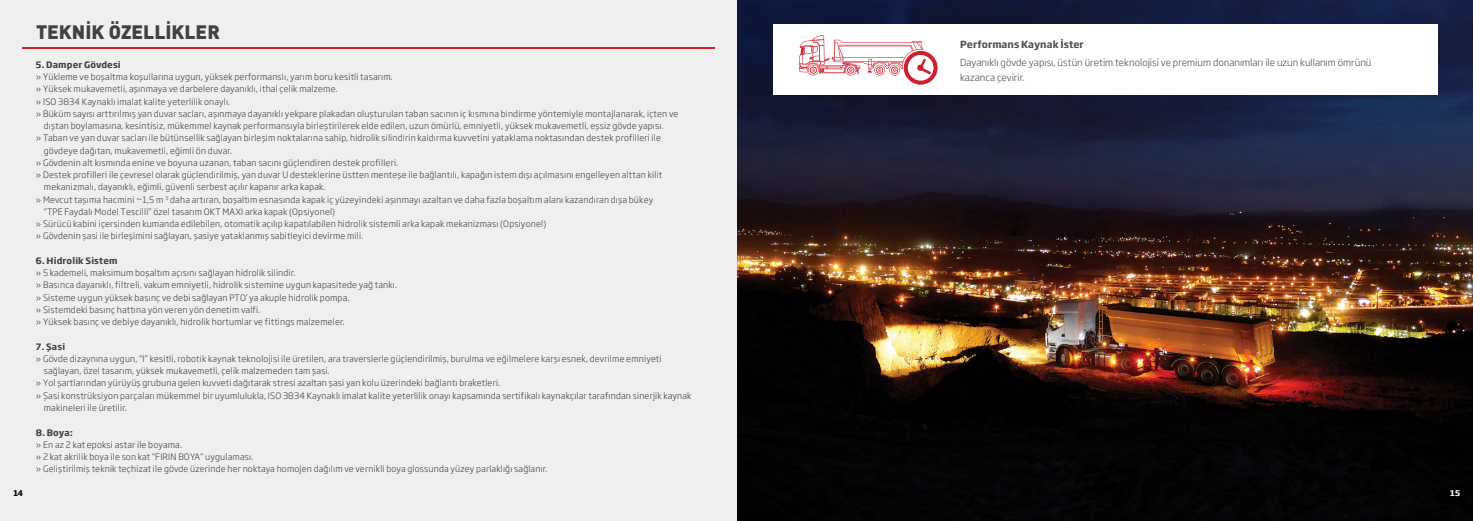
<style>
.page{position:relative;width:1473px;height:521px;background:#fff}
.page>*{position:absolute;margin:0;border:0;box-sizing:border-box;transform-origin:0 0}
.t1{font:900 19.25px "DIN Pro";color:#414042}
.t2{font:300 9.62px/14.9px "Soho Gothic Pro";color:#4f4f51}
.t3{font:700 9.62px "Soho Gothic Pro";color:#4f4f51}
.t4{font:300 8.75px/12.2px "Soho Gothic Pro";letter-spacing:.02em;color:#414042}
.t5{font:700 8.75px "Soho Gothic Pro";letter-spacing:.02em;color:#414042}
.t6{font:700 7.88px "Soho Gothic Pro";color:#000}
.t7{font:700 7.88px "Soho Gothic Pro";color:#fff}
</style>
<div class="page">
<img style="left:737px;top:0;width:736px;height:521px">
<div style="left:0;top:0;width:737px;height:521px;background:#efeff0"></div>
<hr style="left:22px;top:48px;width:692px;height:1px;background:#d12027">
<div style="left:773px;top:25px;width:664px;height:70px;background:#fff"></div>
<svg style="left:799px;top:35px;width:138px;height:50px"></svg>
<h1 class="t1" style="left:36px;top:25px;width:185px">TEKNİK ÖZELLİKLER</h1>
<p class="t5" style="left:36px;top:61px;width:86px">5. Damper Gövdesi</p>
<p class="t4" style="left:36px;top:71px;width:358px">» Yükleme ve boşaltma koşullarına uygun, yüksek performanslı, yarım boru kesitli tasarım.</p>
<p class="t4" style="left:36px;top:84px;width:303px">» Yüksek mukavemetli, aşınmaya ve darbelere dayanıklı, ithal çelik malzeme.</p>
<p class="t4" style="left:36px;top:96px;width:196px">» ISO 3834 Kaynaklı imalat kalite yeterlilik onaylı.</p>
<p class="t4" style="left:36px;top:108px;width:644px">» Büküm sayısı arttırılmış yan duvar sacları, aşınmaya dayanıklı yekpare plakadan oluşturulan taban sacının iç kısmına bindirme yöntemiyle montajlanarak, içten ve</p>
<p class="t4" style="left:44px;top:120px;width:621px">dıştan boylamasına, kesintisiz, mükemmel kaynak performansıyla birleştirilerek elde edilen, uzun ömürlü, emniyetli, yüksek mukavemetli, eşsiz gövde yapısı.</p>
<p class="t4" style="left:36px;top:133px;width:626px">» Taban ve yan duvar sacları ile bütünsellik sağlayan birleşim noktalarına sahip, hidrolik silindirin kaldırma kuvvetini yataklama noktasından destek profilleri ile</p>
<p class="t4" style="left:44px;top:145px;width:190px">gövdeye dağıtan, mukavemetli, eğimli ön duvar.</p>
<p class="t4" style="left:36px;top:157px;width:364px">» Gövdenin alt kısmında enine ve boyuna uzanan, taban sacını güçlendiren destek profilleri.</p>
<p class="t4" style="left:36px;top:169px;width:628px">» Destek profilleri ile çevresel olarak güçlendirilmiş, yan duvar U desteklerine üstten menteşe ile bağlantılı, kapağın istem dışı açılmasını engelleyen alttan kilit</p>
<p class="t4" style="left:44px;top:182px;width:283px">mekanizmalı, dayanıklı, eğimli, güvenli serbest açılır kapanır arka kapak.</p>
<p class="t4" style="left:36px;top:194px;width:619px">» Mevcut taşıma hacmini ~1,5 m <sup>3</sup> daha artıran, boşaltım esnasında kapak iç yüzeyindeki aşınmayı azaltan ve daha fazla boşaltım alanı kazandıran dışa bükey</p>
<p class="t4" style="left:44px;top:206px;width:293px">“TPE Faydalı Model Tescilli” özel tasarım OKT MAXI arka kapak (Opsiyonel)</p>
<p class="t4" style="left:36px;top:218px;width:512px">» Sürücü kabini içersinden kumanda edilebilen, otomatik açılıp kapatılabilen hidrolik sistemli arka kapak mekanizması (Opsiyonel)</p>
<p class="t4" style="left:36px;top:231px;width:329px">» Gövdenin şasi ile birleşimini sağlayan, şasiye yataklanmış sabitleyici devirme mili.</p>
<p class="t5" style="left:36px;top:257px;width:83px">6. Hidrolik Sistem</p>
<p class="t4" style="left:36px;top:267px;width:363px">» 5 kademeli, maksimum boşaltım açısını sağlayan hidrolik silindir.<br>» Basınca dayanıklı, filtreli, vakum emniyetli, hidrolik sistemine uygun kapasitede yağ tankı. » Sisteme uygun yüksek basınç ve debi sağlayan PTO’ ya akuple hidrolik pompa.<br>» Sistemdeki basınç hattına yön veren yön denetim valfi.<br>» Yüksek basınç ve debiye dayanıklı, hidrolik hortumlar ve fittings malzemeler.</p>
<p class="t5" style="left:36px;top:343px;width:31px">7. Şasi</p>
<p class="t4" style="left:36px;top:353px;width:627px">» Gövde dizaynına uygun, “I” kesitli, robotik kaynak teknolojisi ile üretilen, ara traverslerle güçlendirilmiş, burulma ve eğilmelere karşı esnek, devrilme emniyeti</p>
<p class="t4" style="left:44px;top:365px;width:287px">sağlayan, özel tasarım, yüksek mukavemetli, çelik malzemeden tam şasi.</p>
<p class="t4" style="left:36px;top:378px;width:466px">» Yol şartlarından yürüyüş grubuna gelen kuvveti dağıtarak stresi azaltan şasi yan kolu üzerindeki bağlantı braketleri.</p>
<p class="t4" style="left:36px;top:390px;width:657px">» Şasi konstrüksiyon parçaları mükemmel bir uyumlulukla, ISO 3834 Kaynaklı imalat kalite yeterlilik onayı kapsamında sertifikalı kaynakçılar tarafından sinerjik kaynak</p>
<p class="t4" style="left:44px;top:402px;width:85px">makineleri ile üretilir.</p>
<p class="t5" style="left:36px;top:428px;width:38px">8. Boya:</p>
<p class="t4" style="left:36px;top:439px;width:513px">» En az 2 kat epoksi astar ile boyama.<br>» 2 kat akrilik boya ile son kat “FIRIN BOYA” uygulaması.<br>» Geliştirilmiş teknik teçhizat ile gövde üzerinde her noktaya homojen dağılım ve vernikli boya glossunda yüzey parlaklığı sağlanır.</p>
<p class="t3" style="left:960px;top:40px;width:125px">Performans Kaynak İster</p>
<p class="t2" style="left:960px;top:56px;width:413px">Dayanıklı gövde yapısı, üstün üretim teknolojisi ve premium donanımları ile uzun kullanım ömrünü kazanca çevirir.</p>
<p class="t6" style="left:14px;top:489px;width:11px">14</p>
<p class="t7" style="left:1450px;top:490px;width:11px">15</p>
</div>
